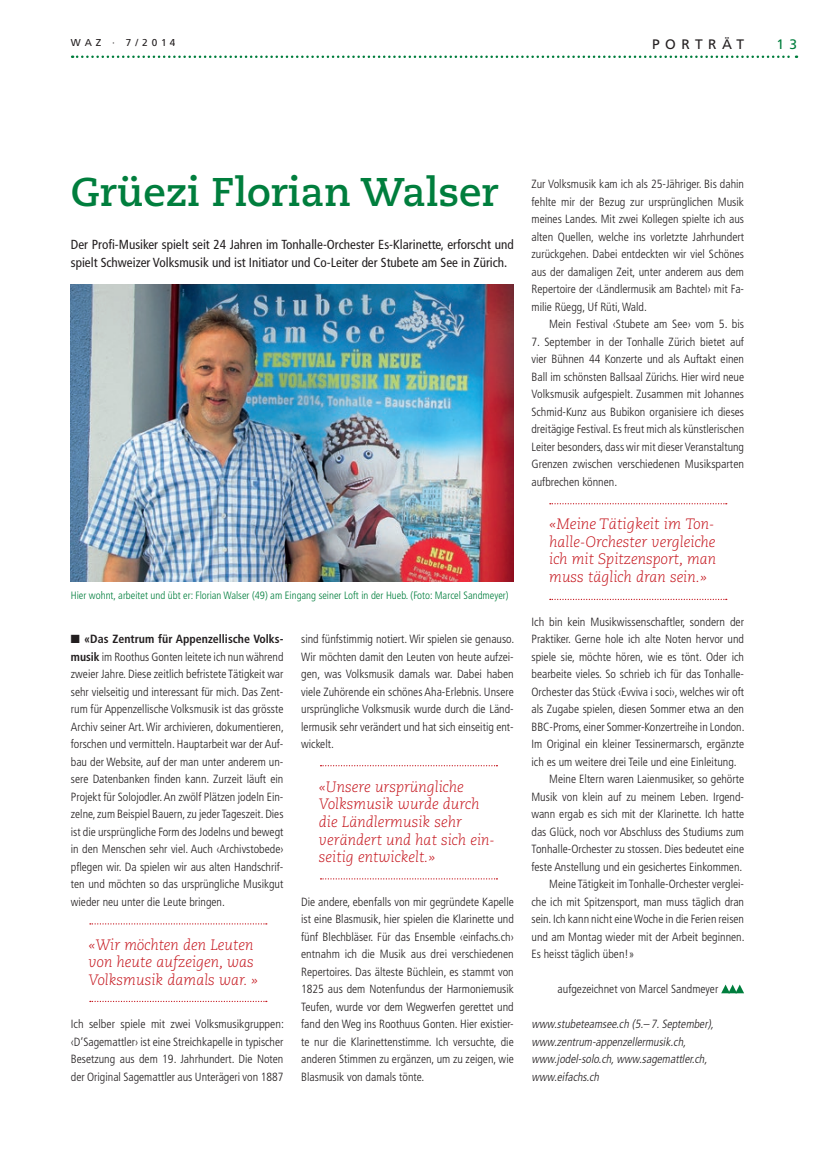
<style>
.page{position:relative;width:815px;height:1152px;background:#fff}
.page>*{position:absolute;margin:0;border:0;box-sizing:border-box;transform-origin:0 0}
.t1{font:700 40px "Caecilia";color:#007e3d}
.t2{font:italic 300 15px/17.5px "Caecilia";color:#c4121a}
.t3{font:13.75px "Frutiger LT Std";letter-spacing:.4em;color:#231f20}
.t4{font:13.75px "Frutiger LT Std";color:#007e3d}
.t5{font:condensed 13.12px/17.5px "Frutiger LT Std";color:#231f20}
.t6{font:300 condensed 11.88px/17.5px "Frutiger LT Std";color:#231f20;text-align:justify}
.t7{font:italic 300 condensed 11.88px/17.5px "Frutiger LT Std";color:#231f20}
.t8{font:300 condensed 10.62px "Frutiger LT Std";color:#007e3d}
.t9{font:10px "Frutiger LT Std";letter-spacing:.4em;color:#231f20}
.s1{font-weight:700}
</style>
<div class="page">
<svg style="left:72px;top:56px;width:725px;height:2px"></svg>
<svg style="left:721px;top:984px;width:23px;height:9px"></svg>
<img style="left:71px;top:284px;width:443px;height:298px">
<svg style="left:90px;top:923px;width:177px;height:1px"></svg>
<svg style="left:90px;top:1000px;width:177px;height:2px"></svg>
<svg style="left:320px;top:765px;width:177px;height:1px"></svg>
<svg style="left:320px;top:878px;width:177px;height:1px"></svg>
<svg style="left:550px;top:503px;width:177px;height:1px"></svg>
<svg style="left:550px;top:599px;width:177px;height:1px"></svg>
<p class="t3" style="left:652px;top:36px;width:94px">PORTRÄT</p>
<p class="t9" style="left:71px;top:37px;width:106px">WAZ · 7/2014</p>
<p class="t4" style="left:776px;top:36px;width:22px">1 3</p>
<h1 class="t1" style="left:71px;top:168px;width:429px">Grüezi Florian Walser</h1>
<p class="t5" style="left:71px;top:236px;width:444px">Der Profi-Musiker spielt seit 24 Jahren im Tonhalle-Orchester Es-Klarinette, erforscht und spielt Schweizer Volksmusik und ist Initiator und Co-Leiter der Stubete am See in Zürich.</p>
<p class="t8" style="left:71px;top:589px;width:439px">Hier wohnt, arbeitet und übt er: Florian Walser (49) am Eingang seiner Loft in der Hueb. (Foto: Marcel Sandmeyer)</p>
<p class="t6" style="left:71px;top:630px;width:215px">■ <span class="s1">«Das Zentrum für Appenzellische Volks&shy;musik</span> im Roothus Gonten leitete ich nun während zweier Jahre. Diese zeitlich befristete Tätigkeit war sehr vielseitig und interessant für mich. Das Zent&shy;rum für Appenzellische Volksmusik ist das grösste Archiv seiner Art. Wir archivieren, dokumentieren, forschen und vermitteln. Hauptarbeit war der Auf&shy;bau der Website, auf der man unter anderem un&shy;sere Datenbanken finden kann. Zurzeit läuft ein Projekt für Solojodler. An zwölf Plätzen jodeln Ein&shy;zelne, zum Beispiel Bauern, zu jeder Tageszeit. Dies ist die ursprüngliche Form des Jodelns und bewegt in den Menschen sehr viel. Auch ‹Archivstobede› pflegen wir. Da spielen wir aus alten Handschrif&shy;ten und möchten so das ursprüngliche Musikgut wieder neu unter die Leute bringen.</p>
<p class="t2" style="left:89px;top:936px;width:171px">«Wir möchten den Leuten von heute aufzeigen, was<br>Volksmusik damals war. »</p>
<p class="t6" style="left:71px;top:1015px;width:215px">Ich selber spiele mit zwei Volksmusikgruppen: ‹D‘Sagemattler› ist eine Streichkapelle in typischer Besetzung aus dem 19. Jahrhundert. Die Noten der Original Sagemattler aus Unterägeri von 1887</p>
<p class="t6" style="left:301px;top:630px;width:215px">sind fünfstimmig notiert. Wir spielen sie genauso.<br>Wir möchten damit den Leuten von heute aufzei&shy;gen, was Volksmusik damals war. Dabei haben viele Zuhörende ein schönes Aha-Erlebnis. Unsere ursprüngliche Volksmusik wurde durch die Länd&shy;lermusik sehr verändert und hat sich einseitig ent&shy;wickelt.</p>
<p class="t2" style="left:319px;top:778px;width:177px">«Unsere ursprüngliche<br>Volksmusik wurde durch die Ländlermusik sehr verändert und hat sich ein&shy;seitig entwickelt.»</p>
<p class="t6" style="left:301px;top:893px;width:214px">Die andere, ebenfalls von mir gegründete Kapelle ist eine Blasmusik, hier spielen die Klarinette und fünf Blechbläser. Für das Ensemble ‹einfachs.ch› entnahm ich die Musik aus drei verschiedenen Repertoires. Das älteste Büchlein, es stammt von 1825 aus dem Notenfundus der Harmoniemusik Teufen, wurde vor dem Wegwerfen gerettet und fand den Weg ins Roothuus Gonten. Hier existier&shy;te nur die Klarinettenstimme. Ich versuchte, die anderen Stimmen zu ergänzen, um zu zeigen, wie Blasmusik von damals tönte.</p>
<p class="t6" style="left:531px;top:175px;width:214px">Zur Volksmusik kam ich als 25-Jähriger. Bis dahin fehlte mir der Bezug zur ursprünglichen Musik meines Landes. Mit zwei Kollegen spielte ich aus alten Quellen, welche ins vorletzte Jahrhundert zurückgehen. Dabei entdeckten wir viel Schönes aus der damaligen Zeit, unter anderem aus dem Repertoire der ‹Ländlermusik am Bachtel› mit Fa&shy;milie Rüegg, Uf Rüti, Wald.</p>
<p class="t6" style="left:549px;top:315px;width:196px">Mein Festival ‹Stubete am See› vom 5. bis</p>
<p class="t6" style="left:531px;top:333px;width:214px">7. September in der Tonhalle Zürich bietet auf vier Bühnen 44 Konzerte und als Auftakt einen Ball im schönsten Ballsaal Zürichs. Hier wird neue Volksmusik aufgespielt. Zusammen mit Johannes Schmid-Kunz aus Bubikon organisiere ich dieses dreitägige Festival. Es freut mich als künstlerischen Leiter besonders, dass wir mit dieser Veranstaltung Grenzen zwischen verschiedenen Musiksparten aufbrechen können.</p>
<p class="t2" style="left:549px;top:516px;width:168px">«Meine Tätigkeit im Ton&shy;halle-Orchester vergleiche ich mit Spitzensport, man muss täglich dran sein.»</p>
<p class="t6" style="left:531px;top:613px;width:214px">Ich bin kein Musikwissenschaftler, sondern der</p>
<p class="t6" style="left:531px;top:630px;width:214px">Praktiker. Gerne hole ich alte Noten hervor und</p>
<p class="t6" style="left:531px;top:648px;width:214px">spiele sie, möchte hören, wie es tönt. Oder ich</p>
<p class="t6" style="left:531px;top:665px;width:213px">bearbeite vieles. So schrieb ich für das Tonhalle-</p>
<p class="t6" style="left:531px;top:683px;width:214px">Orchester das Stück ‹Evviva i soci›, welches wir oft</p>
<p class="t6" style="left:531px;top:700px;width:214px">als Zugabe spielen, diesen Sommer etwa an den</p>
<p class="t6" style="left:531px;top:718px;width:215px">BBC-Proms, einer Sommer-Konzertreihe in London.</p>
<p class="t6" style="left:531px;top:735px;width:214px">Im Original ein kleiner Tessinermarsch, ergänzte</p>
<p class="t6" style="left:531px;top:753px;width:207px">ich es um weitere drei Teile und eine Einleitung.</p>
<p class="t6" style="left:549px;top:770px;width:196px">Meine Eltern waren Laienmusiker, so gehörte</p>
<p class="t6" style="left:531px;top:788px;width:214px">Musik von klein auf zu meinem Leben. Irgend-</p>
<p class="t6" style="left:531px;top:805px;width:214px">wann ergab es sich mit der Klarinette. Ich hatte</p>
<p class="t6" style="left:531px;top:823px;width:214px">das Glück, noch vor Abschluss des Studiums zum</p>
<p class="t6" style="left:531px;top:840px;width:214px">Tonhalle-Orchester zu stossen. Dies bedeutet eine</p>
<p class="t6" style="left:531px;top:858px;width:212px">feste Anstellung und ein gesichertes Einkommen.</p>
<p class="t6" style="left:549px;top:875px;width:196px">Meine Tätigkeit im Tonhalle-Orchester verglei-</p>
<p class="t6" style="left:531px;top:893px;width:214px">che ich mit Spitzensport, man muss täglich dran</p>
<p class="t6" style="left:531px;top:910px;width:214px">sein. Ich kann nicht eine Woche in die Ferien reisen</p>
<p class="t6" style="left:531px;top:928px;width:215px">und am Montag wieder mit der Arbeit beginnen.</p>
<p class="t6" style="left:531px;top:945px;width:104px">Es heisst täglich üben!»</p>
<p class="t6" style="left:558px;top:980px;width:162px">aufgezeichnet von Marcel Sandmeyer</p>
<p class="t7" style="left:531px;top:1015px;width:186px">www.stubeteamsee.ch (5.– 7.September), www.zentrum- appenzellermusik.ch, www.jodel- solo.ch,www.sagemattler.ch, www.eifachs.ch</p>
</div>
